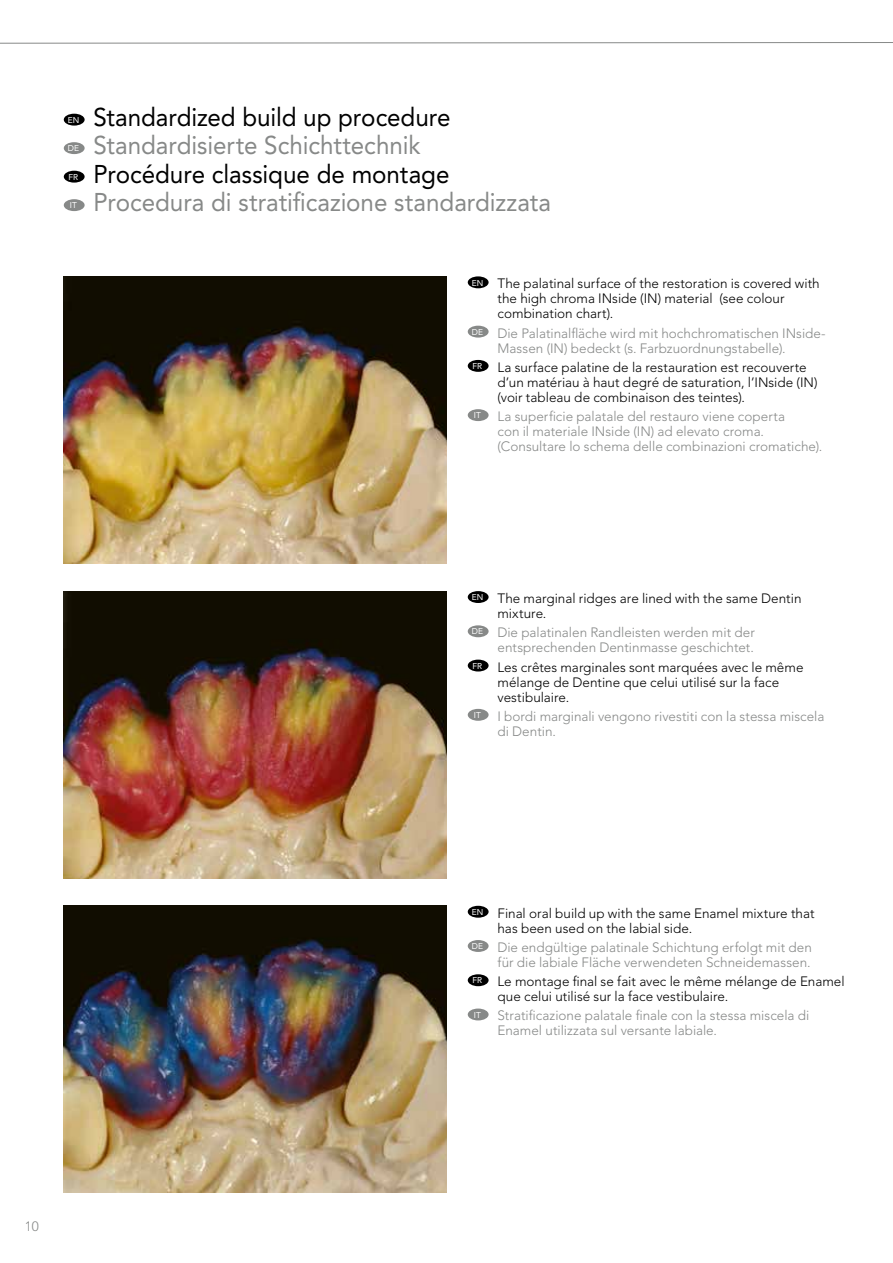
<style>
.page{position:relative;width:893px;height:1263px;background:#fff}
.page>*{position:absolute;margin:0;border:0;box-sizing:border-box;transform-origin:0 0}
.t1{font:25.5px "Avenir LT Std";letter-spacing:-.005em;color:#878988;scale:.95 1}
.t2{font:25.5px "Avenir LT Std";letter-spacing:-.005em;color:#000;scale:.95 1}
.t3{font:300 13.5px/15px "Avenir LT Std";color:#000}
.t4{font:300 13.5px/15px "Avenir LT Std";color:#878988}
.t5{font:8.4px "Avenir LT Std";letter-spacing:.01em;color:#fff}
</style>
<div class="page">
<svg style="left:0;top:42px;width:893px;height:2px;background:#c2c3c2"></svg>
<div style="left:64px;top:114px;width:21px;height:12px;background:#000;border-radius:50%"></div>
<div style="left:64px;top:142px;width:21px;height:12px;background:#878988;border-radius:50%"></div>
<div style="left:64px;top:171px;width:21px;height:12px;background:#000;border-radius:50%"></div>
<div style="left:64px;top:199px;width:21px;height:12px;background:#878988;border-radius:50%"></div>
<div style="left:468px;top:276px;width:21px;height:12px;background:#000;border-radius:50%"></div>
<div style="left:468px;top:326px;width:21px;height:12px;background:#878988;border-radius:50%"></div>
<div style="left:468px;top:360px;width:21px;height:12px;background:#000;border-radius:50%"></div>
<div style="left:468px;top:409px;width:21px;height:12px;background:#878988;border-radius:50%"></div>
<div style="left:468px;top:591px;width:21px;height:12px;background:#000;border-radius:50%"></div>
<div style="left:468px;top:625px;width:21px;height:12px;background:#878988;border-radius:50%"></div>
<div style="left:468px;top:660px;width:21px;height:11px;background:#000;border-radius:50%"></div>
<div style="left:468px;top:709px;width:21px;height:12px;background:#878988;border-radius:50%"></div>
<div style="left:468px;top:906px;width:21px;height:12px;background:#000;border-radius:50%"></div>
<div style="left:468px;top:940px;width:21px;height:12px;background:#878988;border-radius:50%"></div>
<div style="left:468px;top:974px;width:21px;height:12px;background:#000;border-radius:50%"></div>
<div style="left:468px;top:1008px;width:21px;height:12px;background:#878988;border-radius:50%"></div>
<img style="left:64px;top:591px;width:382px;height:287px">
<img style="left:64px;top:276px;width:382px;height:287px">
<img style="left:64px;top:906px;width:382px;height:287px">
<p class="t5" style="left:68px;top:115px;width:13px">EN</p>
<h1 class="t2" style="left:94px;top:102px;width:377px">Standardized build up procedure</h1>
<p class="t5" style="left:68px;top:144px;width:13px">DE</p>
<h1 class="t1" style="left:94px;top:130px;width:346px">Standardisierte Schichttechnik</h1>
<p class="t5" style="left:69px;top:172px;width:11px">FR</p>
<h1 class="t2" style="left:94px;top:159px;width:376px">Procédure classique de montage</h1>
<p class="t5" style="left:70px;top:201px;width:9px">IT</p>
<h1 class="t1" style="left:94px;top:187px;width:483px">Procedura di stratificazione standardizzata</h1>
<p class="t3" style="left:497px;top:276px;width:324px;text-indent:-26px"><sup>EN</sup> The palatinal surface of the restoration is covered with the high chroma INside (IN) material (see colour combination chart).</p>
<p class="t4" style="left:497px;top:325px;width:330px;text-indent:-26px"><sup>DE</sup> Die Palatinalfläche wird mit hochchromatischen INside-<br>Massen (IN) bedeckt (s. Farbzuordnungstabelle).</p>
<p class="t3" style="left:497px;top:360px;width:321px;text-indent:-25px"><sup>FR</sup> La surface palatine de la restauration est recouverte d’un matériau à haut degré de saturation, l’INside (IN) (voir tableau de combinaison des teintes).</p>
<p class="t4" style="left:497px;top:409px;width:326px;text-indent:-24px"><sup>IT</sup> La superficie palatale del restauro viene coperta<br>con il materiale INside (IN) ad elevato croma. (Consultare lo schema delle combinazioni cromatiche).</p>
<p class="t3" style="left:497px;top:591px;width:305px;text-indent:-26px"><sup>EN</sup> The marginal ridges are lined with the same Dentin mixture.</p>
<p class="t4" style="left:472px;top:625px;width:284px;text-align:right"><sup>DE</sup> Die palatinalen Randleisten werden mit der entsprechenden Dentinmasse geschichtet.</p>
<p class="t3" style="left:497px;top:659px;width:308px;text-indent:-25px"><sup>FR</sup> Les crêtes marginales sont marquées avec le même mélange de Dentine que celui utilisé sur la face vestibulaire.</p>
<p class="t4" style="left:497px;top:709px;width:328px;text-indent:-24px"><sup>IT</sup> I bordi marginali vengono rivestiti con la stessa miscela di Dentin.</p>
<p class="t3" style="left:497px;top:905px;width:318px;text-indent:-26px"><sup>EN</sup> Final oral build up with the same Enamel mixture that has been used on the labial side.</p>
<p class="t4" style="left:472px;top:940px;width:342px;text-align:right"><sup>DE</sup> Die endgültige palatinale Schichtung erfolgt mit den für die labiale Fläche verwendeten Schneidemassen.</p>
<p class="t3" style="left:497px;top:974px;width:349px;text-indent:-25px"><sup>FR</sup> Le montage final se fait avec le même mélange de Enamel que celui utilisé sur la face vestibulaire.</p>
<p class="t4" style="left:497px;top:1008px;width:313px;text-indent:-24px"><sup>IT</sup> Stratificazione palatale finale con la stessa miscela di<br>Enamel utilizzata sul versante labiale.</p>
<p class="t4" style="left:25px;top:1218px;width:16px">10</p>
</div>
